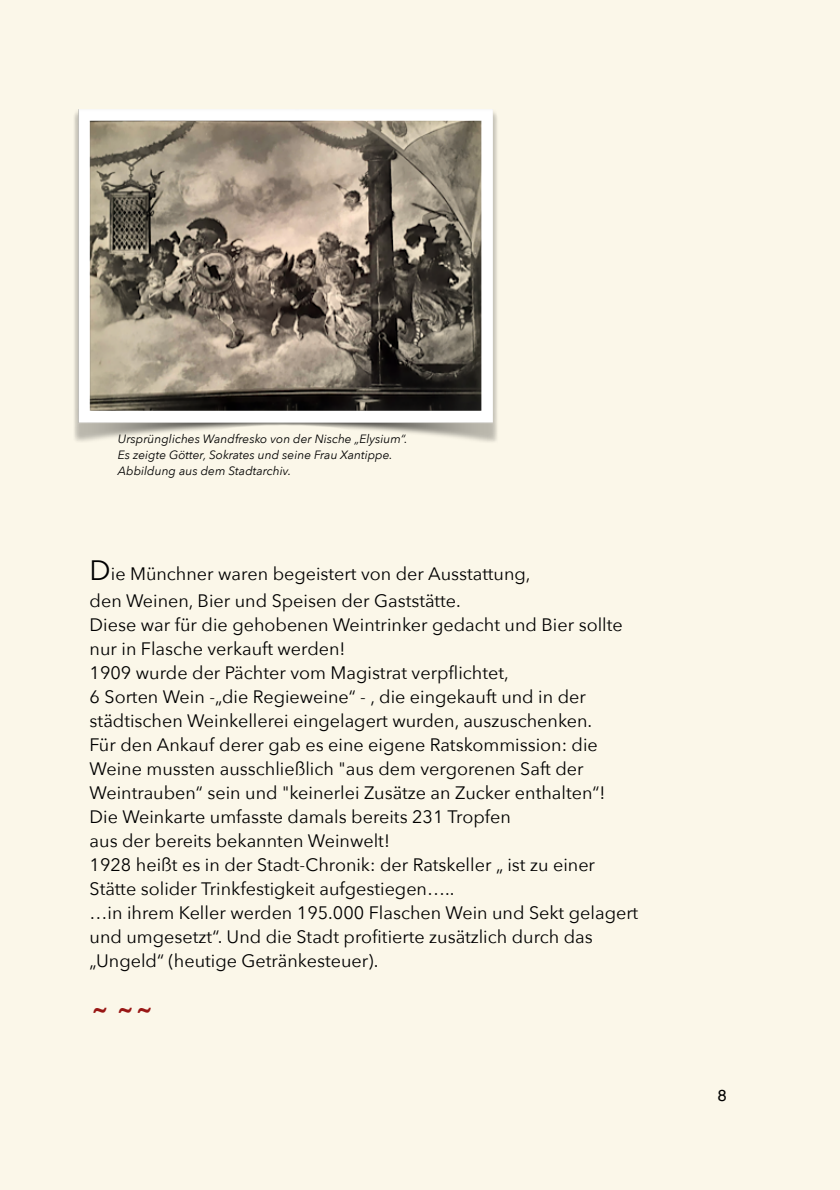
<style>
.page{position:relative;width:840px;height:1190px;background:#fbf7e9}
.page>*{position:absolute;margin:0;border:0;box-sizing:border-box;transform-origin:0 0}
.t1{font:700 22px "Helvetica";color:#991715}
.t2{font:18px/24px "Avenir Next";color:#000}
.t3{font:16px "Helvetica";color:#000}
.t4{font:italic 12px/16px "Avenir Next";color:#000}
.s1{font-size:28px}
</style>
<div class="page">
<img style="left:74px;top:110px;width:423px;height:332px">
<p class="t4" style="left:118px;top:432px;width:291px">Ursprüngliches Wandfresko von der Nische „Elysium“.<br>Es zeigte Götter, Sokrates und seine Frau Xantippe.<br>Abbildung aus dem Stadtarchiv.</p>
<p class="t2" style="left:90px;top:560px;width:442px;line-height:27.6px"><span class="s1">D</span>ie Münchner waren begeistert von der Ausstattung, den Weinen, Bier und Speisen der Gaststätte.</p>
<p class="t2" style="left:90px;top:614px;width:550px">Diese war für die gehobenen Weintrinker gedacht und Bier sollte nur in Flasche verkauft werden!<br>1909 wurde der Pächter vom Magistrat verpfl ichtet,<br>6 Sorten Wein -„die Regieweine“ - , die eingekauft und in der städtischen Weinkellerei eingelagert wurden, auszuschenken.<br>Für den Ankauf derer gab es eine eigene Ratskommission: die Weine mussten ausschließlich "aus dem vergorenen Saft der Weintrauben“ sein und "keinerlei Zusätze an Zucker enthalten“!<br>Die Weinkarte umfasste damals bereits 231 Tropfen<br>aus der bereits bekannten Weinwelt!<br>1928 heißt es in der Stadt-Chronik: der Ratskeller „ ist zu einer Stätte solider Trinkfestigkeit aufgestiegen…..<br>…in ihrem Keller werden 195.000 Flaschen Wein und Sekt gelagert und umgesetzt“. Und die Stadt profitierte zusätzlich durch das „Ungeld“ (heutige Getränkesteuer).</p>
<p class="t1" style="left:94px;top:999px;width:58px">~ ~ ~</p>
<p class="t3" style="left:718px;top:1089px;width:10px">8</p>
</div>
